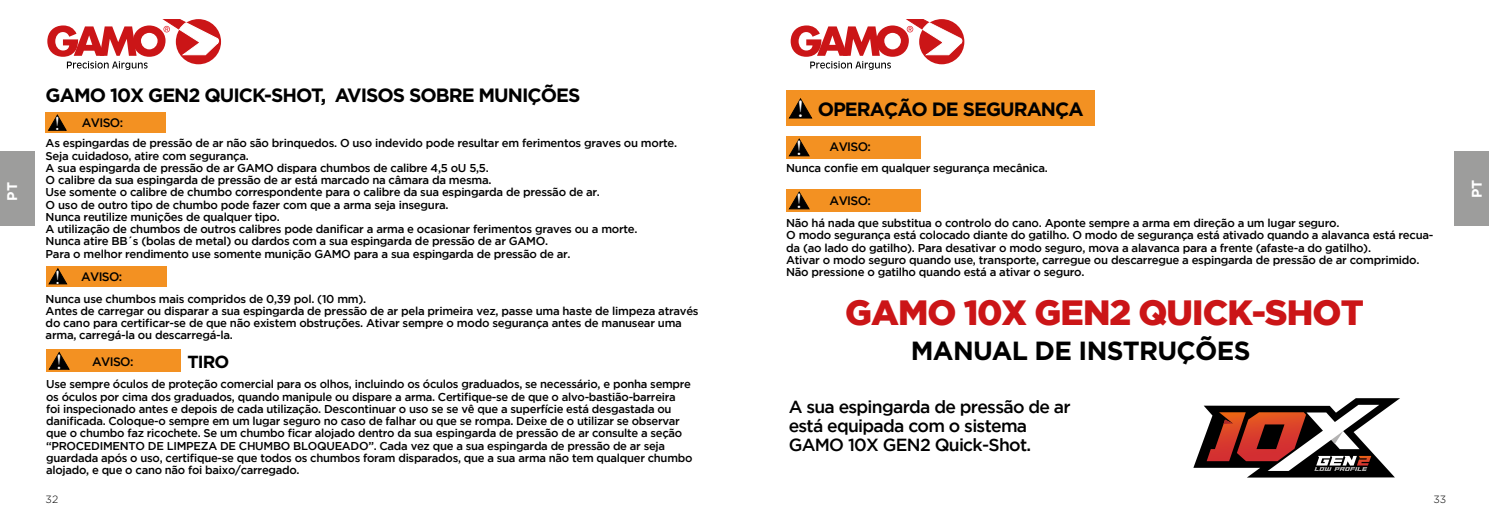
<style>
.page{position:relative;width:1489px;height:521px;background:#fff}
.page>*{position:absolute;margin:0;border:0;box-sizing:border-box;transform-origin:0 0}
.t1{font:900 35px "Gotham";letter-spacing:-.025em;color:#cb1517}
.t2{font:700 26.25px "Gotham";letter-spacing:-.025em;color:#000}
.t3{font:21.18px "Times";color:#fff}
.t4{font:700 19.25px "Gotham";letter-spacing:-.05em;color:#000}
.t5{font:500 17.5px/19.2px "Gotham";letter-spacing:-.04em;color:#000}
.t6{font:700 17.5px "Gotham";color:#000}
.t7{font:700 14px "Gotham";color:#fff}
.t8{font:500 12.25px "Gotham";letter-spacing:-.05em;color:#000}
.t9{font:500 11.38px/12.2px "Gotham";letter-spacing:-.025em;color:#000}
.t10{font:300 10.5px "Gotham";color:#000}
.s1{font-family:"Times";font-weight:400;font-size:24.15px;color:#fff}
.s2{font-family:"Times";font-weight:400;font-size:19.25px;color:#fff}
</style>
<div class="page">
<div style="left:46px;top:112px;width:120px;height:21px;background:#f39122"></div>
<svg style="left:47px;top:114px;width:20px;height:17px"></svg>
<div style="left:46px;top:266px;width:121px;height:21px;background:#f39122"></div>
<svg style="left:48px;top:268px;width:20px;height:17px"></svg>
<div style="left:0;top:151px;width:35px;height:75px;background:#9d9d9c"></div>
<div style="left:1453px;top:151px;width:35px;height:75px;background:#9d9d9c"></div>
<div style="left:46px;top:349px;width:134px;height:23px;background:#f39122"></div>
<svg style="left:48px;top:351px;width:22px;height:19px"></svg>
<div style="left:786px;top:90px;width:308px;height:36px;background:#f39122"></div>
<svg style="left:788px;top:98px;width:25px;height:21px"></svg>
<div style="left:786px;top:136px;width:134px;height:23px;background:#f39122"></div>
<svg style="left:788px;top:138px;width:22px;height:19px"></svg>
<div style="left:786px;top:189px;width:134px;height:23px;background:#f39122"></div>
<svg style="left:788px;top:191px;width:22px;height:19px"></svg>
<svg style="left:47px;top:19px;width:172px;height:51px"></svg>
<svg style="left:790px;top:19px;width:172px;height:51px"></svg>
<svg style="left:1193px;top:398px;width:206px;height:79px"></svg>
<h3 class="t4" style="left:46px;top:84px;width:536px">GAMO 10X GEN2 QUICK-SHOT, AVISOS SOBRE MUNIÇÕES</h3>
<p class="t9" style="left:46px;top:137px;width:633px">As espingardas de pressão de ar não são brinquedos. O uso indevido pode resultar em ferimentos graves ou morte.<br>Seja cuidadoso, atire com segurança.<br>A sua espingarda de pressão de ar GAMO dispara chumbos de calibre 4,5 oU 5,5.<br>O calibre da sua espingarda de pressão de ar está marcado na câmara da mesma.<br>Use somente o calibre de chumbo correspondente para o calibre da sua espingarda de pressão de ar.<br>O uso de outro tipo de chumbo pode fazer com que a arma seja insegura.<br>Nunca reutilize munições de qualquer tipo.<br>A utilização de chumbos de outros calibres pode danificar a arma e ocasionar ferimentos graves ou a morte.<br>Nunca atire BB´s (bolas de metal) ou dardos com a sua espingarda de pressão de ar GAMO.<br>Para o melhor rendimento use somente munição GAMO para a sua espingarda de pressão de ar.</p>
<p class="t9" style="left:46px;top:292px;width:654px">Nunca use chumbos mais compridos de 0,39 pol. (10 mm).<br>Antes de carregar ou disparar a sua espingarda de pressão de ar pela primeira vez, passe uma haste de limpeza através do cano para certificar-se de que não existem obstruções. Ativar sempre o modo segurança antes de manusear uma arma, carregá-la ou descarregá-la.</p>
<h3 class="t4" style="left:796px;top:98px;width:289px"><span class="s1">!</span> OPERAÇÃO DE SEGURANÇA</h3>
<p class="t8" style="left:54px;top:116px;width:71px"><span class="s2">!</span> AVISO:</p>
<h3 class="t3" style="left:795px;top:128px;width:9px">!</h3>
<p class="t8" style="left:829px;top:140px;width:43px">AVISO:</p>
<p class="t9" style="left:786px;top:162px;width:263px">Nunca confie em qualquer segurança mecânica.</p>
<p class="t7" style="left:4px;top:200px;width:20px;rotate:-90deg">PT</p>
<p class="t7" style="left:1468px;top:198px;width:20px;rotate:-90deg">PT</p>
<h3 class="t3" style="left:795px;top:181px;width:9px">!</h3>
<p class="t8" style="left:829px;top:193px;width:43px">AVISO:</p>
<p class="t9" style="left:786px;top:217px;width:649px">Não há nada que substitua o controlo do cano. Aponte sempre a arma em direção a um lugar seguro.<br>O modo segurança está colocado diante do gatilho. O modo de segurança está ativado quando a alavanca está recua&shy;da (ao lado do gatilho). Para desativar o modo seguro, mova a alavanca para a frente (afaste-a do gatilho).<br>Ativar o modo seguro quando use, transporte, carregue ou descarregue a espingarda de pressão de ar comprimido.<br>Não pressione o gatilho quando está a ativar o seguro.</p>
<p class="t8" style="left:54px;top:269px;width:70px"><span class="s2">!</span> AVISO:</p>
<h1 class="t1" style="left:845px;top:292px;width:520px">GAMO 10X GEN2 QUICK-SHOT</h1>
<h2 class="t2" style="left:910px;top:335px;width:341px">MANUAL DE INSTRUÇÕES</h2>
<h3 class="t5" style="left:788px;top:396px;width:283px">A sua espingarda de pressão de ar está equipada com o sistema<br>GAMO 10X GEN2 Quick-Shot.</h3>
<h3 class="t3" style="left:55px;top:342px;width:9px">!</h3>
<p class="t8" style="left:92px;top:355px;width:43px">AVISO:</p>
<h3 class="t6" style="left:187px;top:351px;width:44px">TIRO</h3>
<p class="t9" style="left:46px;top:378px;width:647px">Use sempre óculos de proteção comercial para os olhos, incluindo os óculos graduados, se necessário, e ponha sempre os óculos por cima dos graduados, quando manipule ou dispare a arma. Certifique-se de que o alvo-bastião-barreira foi inspecionado antes e depois de cada utilização. Descontinuar o uso se se vê que a superfície está desgastada ou danificada. Coloque-o sempre em um lugar seguro no caso de falhar ou que se rompa. Deixe de o utilizar se observar que o chumbo faz ricochete. Se um chumbo ficar alojado dentro da sua espingarda de pressão de ar consulte a seção “PROCEDIMENTO DE LIMPEZA DE CHUMBO BLOQUEADO”. Cada vez que a sua espingarda de pressão de ar seja guardada após o uso, certifique-se que todos os chumbos foram disparados, que a sua arma não tem qualquer chumbo alojado, e que o cano não foi baixo/carregado.</p>
<p class="t10" style="left:46px;top:494px;width:14px">32</p>
<p class="t10" style="left:1433px;top:494px;width:14px">33</p>
</div>
